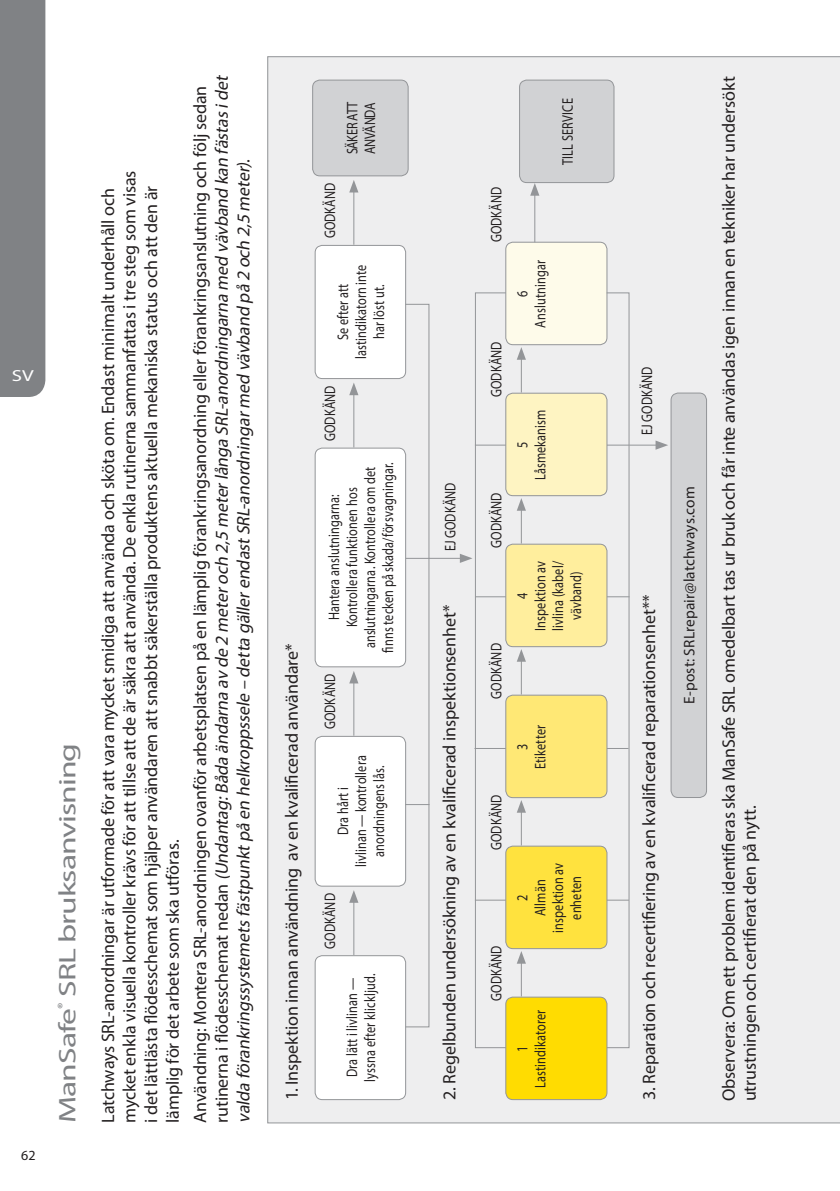
<style>
.page{position:relative;width:840px;height:1191px;background:#fff}
.page>*{position:absolute;margin:0;border:0;box-sizing:border-box;transform-origin:0 0}
.t1{font:24px "Myriad Pro";letter-spacing:-.03em;color:#808285;scale:1.4 1}
.t2{font:18px/21.6px "Myriad Pro";letter-spacing:-.005em;color:#231f20}
.t3{font:italic 18px/21.6px "Myriad Pro";color:#231f20}
.t4{font:16px "Myriad Pro";color:#fff;scale:1.3 1}
.t5{font:15.4px/17.8px "Myriad Pro";letter-spacing:.01em;color:#231f20;text-align:center;scale:.8 1}
.t6{font:15.4px "Myriad Pro";letter-spacing:.01em;color:#231f20}
.t7{font:15.4px/17.8px "Myriad Pro";letter-spacing:-.025em;color:#231f20;scale:.8 1}
.t8{font:14px "Myriad Pro";color:#231f20}
.s1{font-style:normal}
</style>
<div class="page">
<div style="left:0;top:0;width:45px;height:397px;background:#808285"></div>
<div style="left:267px;top:56px;width:572px;height:1067px;background:#eeeeef"></div>
<hr style="left:474px;top:899px;width:154px;height:1px;background:#939598">
<hr style="left:474px;top:748px;width:154px;height:1px;background:#939598">
<hr style="left:475px;top:596px;width:154px;height:1px;background:#939598">
<hr style="left:474px;top:444px;width:154px;height:1px;background:#939598">
<div style="left:315px;top:955px;width:90px;height:144px;background:#fff;border-radius:7px"></div>
<div style="left:314px;top:955px;width:92px;height:145px;border:1px solid #939598;border-radius:7px"></div>
<div style="left:505px;top:846px;width:101px;height:102px;background:#ffe23e;border-radius:7px"></div>
<div style="left:505px;top:845px;width:102px;height:104px;border:1px solid #939598;border-radius:7px"></div>
<div style="left:505px;top:544px;width:101px;height:102px;background:#ffee9d;border-radius:7px"></div>
<div style="left:505px;top:543px;width:102px;height:104px;border:1px solid #939598;border-radius:7px"></div>
<div style="left:505px;top:393px;width:101px;height:103px;background:#fef4c2;border-radius:7px"></div>
<div style="left:505px;top:393px;width:102px;height:103px;border:1px solid #939598;border-radius:7px"></div>
<div style="left:505px;top:242px;width:101px;height:103px;background:#fefbea;border-radius:7px"></div>
<div style="left:505px;top:242px;width:102px;height:103px;border:1px solid #939598;border-radius:7px"></div>
<div style="left:315px;top:736px;width:90px;height:150px;background:#fff;border-radius:7px"></div>
<div style="left:314px;top:736px;width:92px;height:150px;border:1px solid #939598;border-radius:7px"></div>
<div style="left:315px;top:245px;width:90px;height:133px;background:#fff;border-radius:7px"></div>
<div style="left:314px;top:245px;width:92px;height:134px;border:1px solid #939598;border-radius:7px"></div>
<div style="left:312px;top:80px;width:96px;height:96px;background:#d1d2d4;border-radius:7px"></div>
<div style="left:312px;top:80px;width:96px;height:96px;border:1px solid #939598;border-radius:7px"></div>
<div style="left:519px;top:80px;width:94px;height:103px;background:#d1d2d4;border-radius:7px"></div>
<div style="left:518px;top:80px;width:96px;height:103px;border:1px solid #939598;border-radius:7px"></div>
<div style="left:315px;top:448px;width:90px;height:219px;background:#fff;border-radius:7px"></div>
<div style="left:314px;top:447px;width:92px;height:220px;border:1px solid #939598;border-radius:7px"></div>
<div style="left:670px;top:393px;width:36px;height:404px;background:#d1d2d4;border-radius:7px"></div>
<div style="left:670px;top:392px;width:36px;height:406px;border:1px solid #939598;border-radius:7px"></div>
<hr style="left:353px;top:899px;width:1px;height:56px;background:#939598">
<svg style="left:349px;top:890px;width:9px;height:12px"></svg>
<svg style="left:406px;top:804px;width:21px;height:1px"></svg>
<svg style="left:406px;top:558px;width:21px;height:1px"></svg>
<div style="left:404px;top:304px;width:25px;height:723px;border:1px solid #939598"></div>
<div style="left:474px;top:292px;width:32px;height:756px;border:1px solid #939598"></div>
<div style="left:606px;top:292px;width:23px;height:756px;border:1px solid #939598"></div>
<hr style="left:353px;top:680px;width:1px;height:55px;background:#939598">
<svg style="left:349px;top:671px;width:9px;height:12px"></svg>
<hr style="left:428px;top:558px;width:35px;height:1px;background:#939598">
<svg style="left:459px;top:554px;width:13px;height:9px"></svg>
<hr style="left:628px;top:444px;width:30px;height:1px;background:#939598">
<svg style="left:655px;top:440px;width:12px;height:10px"></svg>
<hr style="left:353px;top:392px;width:1px;height:55px;background:#939598">
<svg style="left:349px;top:382px;width:9px;height:13px"></svg>
<hr style="left:353px;top:189px;width:1px;height:56px;background:#939598">
<svg style="left:349px;top:180px;width:9px;height:12px"></svg>
<hr style="left:520px;top:960px;width:1px;height:36px;background:#939598">
<svg style="left:516px;top:951px;width:9px;height:12px"></svg>
<hr style="left:520px;top:809px;width:1px;height:36px;background:#939598">
<svg style="left:516px;top:800px;width:9px;height:12px"></svg>
<hr style="left:520px;top:658px;width:1px;height:36px;background:#939598">
<svg style="left:516px;top:649px;width:9px;height:12px"></svg>
<hr style="left:520px;top:507px;width:1px;height:36px;background:#939598">
<svg style="left:516px;top:498px;width:9px;height:13px"></svg>
<hr style="left:520px;top:356px;width:1px;height:36px;background:#939598">
<svg style="left:516px;top:347px;width:9px;height:13px"></svg>
<hr style="left:534px;top:192px;width:1px;height:50px;background:#939598">
<svg style="left:530px;top:183px;width:9px;height:13px"></svg>
<div style="left:505px;top:997px;width:101px;height:102px;background:#ffdc01;border-radius:7px"></div>
<div style="left:505px;top:996px;width:102px;height:104px;border:1px solid #939598;border-radius:7px"></div>
<div style="left:505px;top:695px;width:101px;height:102px;background:#ffe875;border-radius:7px"></div>
<div style="left:505px;top:694px;width:102px;height:104px;border:1px solid #939598;border-radius:7px"></div>
<p class="t4" style="left:12px;top:366px;width:18px">SV</p>
<p class="t8" style="left:21px;top:1146px;width:16px">62</p>
<p class="t1" style="left:52px;top:1123px;width:273px;rotate:-90deg">ManSafe<sup>®</sup> SRL bruksanvisning</p>
<p class="t2" style="left:97px;top:1123px;width:954px;rotate:-90deg">Latchways SRL-anordningar är utformade för att vara mycket smidiga att använda och sköta om. Endast minimalt underhåll och mycket enkla visuella kontroller krävs för att tillse att de är säkra att använda. De enkla rutinerna sammanfattas i tre steg som visas i det lättlästa flödesschemat som hjälper användaren att snabbt säkerställa produktens aktuella mekaniska status och att den är lämplig för det arbete som ska utföras.</p>
<p class="t3" style="left:189px;top:1123px;width:1052px;rotate:-90deg"><span class="s1">Användning: Montera SRL-anordningen ovanför arbetsplatsen på en lämplig förankringsanordning eller förankringsanslutning och följ sedan<br>r u t i n e r n a i fl ö d e s s c h e m a t n e d a n</span> (Undantag:Båda ändarna av de 2 meteroch 2,5 meterlånga SRL-anordningarna med vävband kan fästasidet valda förankringssystemetsfästpunktpå en helkroppssele – detta gällerendastSRL-anordningarmed vävband på 2 och 2,5 meter)<span class="s1">.</span></p>
<p class="t2" style="left:280px;top:1100px;width:458px;rotate:-90deg">1. Inspektion innan användning av en kvalificerad användare*</p>
<p class="t5" style="left:321px;top:238px;width:71px;rotate:-90deg">GODKÄND</p>
<p class="t7" style="left:343px;top:154px;width:67px;rotate:-90deg">SÄKER ATT<br>ANVÄNDA</p>
<p class="t5" style="left:558px;top:165px;width:85px;rotate:-90deg">TILL SERVICE</p>
<p class="t5" style="left:487px;top:242px;width:71px;rotate:-90deg">GODKÄND</p>
<p class="t5" style="left:334px;top:359px;width:120px;rotate:-90deg">Se efter att lastindikatorn inte har löst ut.</p>
<p class="t5" style="left:321px;top:441px;width:71px;rotate:-90deg">GODKÄND</p>
<p class="t5" style="left:343px;top:652px;width:239px;rotate:-90deg">Kontrollera funktionen hos anslutningarna. Kontrollera om det finns tecken på skada/försvagningar.</p>
<p class="t5" style="left:325px;top:620px;width:158px;rotate:-90deg">Hantera anslutningarna:</p>
<p class="t5" style="left:321px;top:729px;width:71px;rotate:-90deg">GODKÄND</p>
<p class="t5" style="left:334px;top:867px;width:142px;rotate:-90deg">Dra hårt i<br>livlinan — kontrollera anordningens lås.</p>
<p class="t5" style="left:321px;top:948px;width:71px;rotate:-90deg">GODKÄND</p>
<p class="t5" style="left:343px;top:1081px;width:136px;text-align:left;rotate:-90deg">Dra lätt i livlinan — lyssna efter klickljud.</p>
<p class="t5" style="left:441px;top:551px;width:87px;rotate:-90deg">EJ GODKÄND</p>
<p class="t5" style="left:487px;top:397px;width:71px;rotate:-90deg">GODKÄND</p>
<p class="t5" style="left:487px;top:548px;width:71px;rotate:-90deg">GODKÄND</p>
<p class="t5" style="left:513px;top:327px;width:86px;rotate:-90deg">6<br>Anslutningar</p>
<p class="t5" style="left:530px;top:480px;width:90px;rotate:-90deg">Låsmekanism</p>
<p class="t5" style="left:513px;top:448px;width:9px;rotate:-90deg">5</p>
<p class="t5" style="left:637px;top:435px;width:87px;rotate:-90deg">EJ GODKÄND</p>
<p class="t5" style="left:513px;top:631px;width:89px;rotate:-90deg">4<br>Inspektion av livlina (kabel/ vävband)</p>
<p class="t2" style="left:438px;top:1100px;width:497px;rotate:-90deg">2. Regelbunden undersökning av en kvalificerad inspektionsenhet*</p>
<p class="t2" style="left:637px;top:1100px;width:507px;rotate:-90deg">3. Reparation och recertifiering av en kvalificerad reparationsenhet**</p>
<p class="t5" style="left:487px;top:698px;width:71px;rotate:-90deg">GODKÄND</p>
<p class="t5" style="left:513px;top:769px;width:57px;rotate:-90deg">3<br>Etiketter</p>
<p class="t5" style="left:487px;top:850px;width:71px;rotate:-90deg">GODKÄND</p>
<p class="t5" style="left:513px;top:932px;width:89px;rotate:-90deg">2<br>Allmän inspektion av enheten</p>
<p class="t5" style="left:487px;top:1000px;width:71px;rotate:-90deg">GODKÄND</p>
<p class="t5" style="left:513px;top:1088px;width:100px;rotate:-90deg">1<br>Lastindikatorer</p>
<p class="t6" style="left:679px;top:704px;width:219px;rotate:-90deg">E-post: SRLrepair@latchways.com</p>
<p class="t2" style="left:717px;top:1101px;width:1026px;line-height:21px;rotate:-90deg">Observera: Om ett problem identifieras ska ManSafe SRL omedelbart tas ur bruk och får inte användas igen innan en tekniker har undersökt utrustningen och certifierat den på nytt.</p>
</div>
